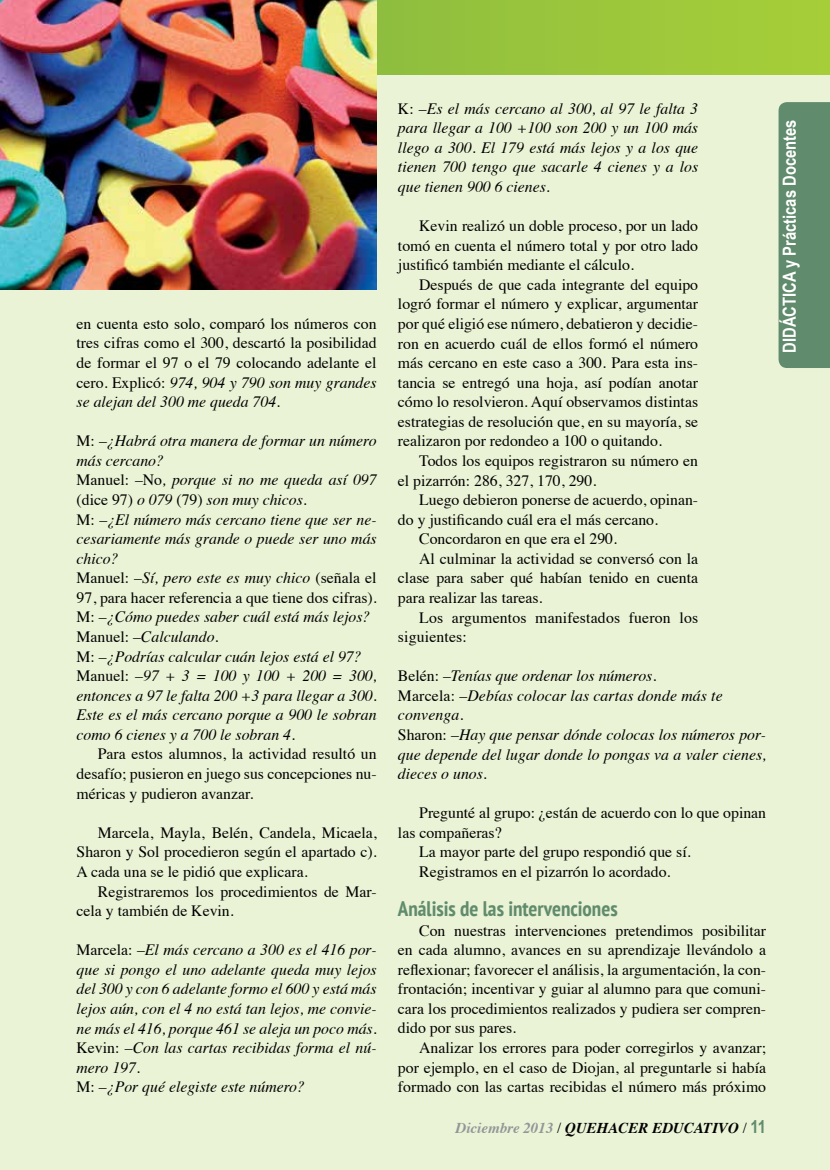
<style>
.page{position:relative;width:830px;height:1170px;background:#fff}
.page>*{position:absolute;margin:0;border:0;box-sizing:border-box;transform-origin:0 0}
.t1{font:700 condensed 21px "PT Sans";color:#608b6c}
.t2{font:700 18px "Arial Narrow";color:#fff}
.t3{font:15.75px/19.5px "Times";color:#000;text-align:justify}
.t4{font:italic 15.75px/19.5px "Times";color:#000}
.t5{font:italic 700 15px "Times";color:#000}
.s1{font-style:italic}
.s2{font-style:normal}
.s3{color:#939598}
.s4{font-weight:400;font-style:normal}
.s5{font-family:"Arial Narrow";font-style:normal;font-size:18px;color:#608b6c}
</style>
<div class="page">
<div style="left:0;top:0;width:829px;height:1169px;background:#eaf3d5"></div>
<div style="left:778px;top:102px;width:51px;height:266px;background:#608b6c"></div>
<div style="left:0;top:0;width:829px;height:74px;background:linear-gradient(to bottom,#9cc63c,#9cc63c)"></div>
<img style="left:0;top:0;width:376px;height:290px">
<p class="t3" style="left:77px;top:312px;width:301px">en cuenta esto solo, comparó los números con tres cifras como el 300, descartó la posibilidad de formar el 97 o el 79 colocando adelante el cero. Explicó: <span class="s1">974, 904 y 790 son muy grandes se alejan del 300 me queda 704</span>.</p>
<p class="t4" style="left:77px;top:430px;width:301px"><span class="s2">M: –</span>¿Habrá otra manera de formar un número más cercano?<br><span class="s2">Manuel: –No</span>, porque si no me queda así 097 <span class="s2">(dice 97)</span> o 079 <span class="s2">(79)</span> son muy chicos<span class="s2">.<br>M: –</span>¿El número más cercano tiene que ser ne&shy;cesariamente más grande o puede ser uno más chico?<br><span class="s2">Manuel: –</span>Sí, pero este es muy chico <span class="s2">(señala el 97, para hacer referencia a que tiene dos cifras).<br>M: –</span>¿Cómo puedes saber cuál está más lejos?<br><span class="s2">Manuel: –</span>Calculando.<br><span class="s2">M: –</span>¿Podrías calcular cuán lejos está el 97?<br><span class="s2">Manuel: –</span>97 + 3 = 100 y 100 + 200 = 300, entonces a 97 le falta 200 +3 para llegar a 300.<br>Este es el más cercano porque a 900 le sobran como 6 cienes y a 700 le sobran 4.</p>
<p class="t3" style="left:77px;top:743px;width:301px;text-indent:21px">Para estos alumnos, la actividad resultó un desafío; pusieron en juego sus concepciones nu&shy;méricas y pudieron avanzar.</p>
<p class="t3" style="left:77px;top:821px;width:301px;text-indent:21px">Marcela, Mayla, Belén, Candela, Micaela, Sharon y Sol procedieron según el apartado c).<br>A cada una se le pidió que explicara.</p>
<p class="t3" style="left:77px;top:880px;width:301px;text-indent:21px">Registraremos los procedimientos de Mar&shy;cela y también de Kevin.</p>
<p class="t4" style="left:77px;top:939px;width:301px"><span class="s2">Marcela: –</span>El más cercano a 300 es el 416 por&shy;que si pongo el uno adelante queda muy lejos del 300 y con 6 adelante formo el 600 y está más lejos aún, con el 4 no está tan lejos, me convie&shy;ne más el 416, porque 461 se aleja un poco más.<br><span class="s2">Kevin: –</span>Con las cartas recibidas forma el nú&shy;mero 197.<br><span class="s2">M: –</span>¿Por qué elegiste este número?</p>
<p class="t4" style="left:398px;top:98px;width:301px;text-align:justify"><span class="s2">K: –</span>Es el más cercano al 300, al 97 le falta 3 para llegar a 100 +100 son 200 y un 100 más llego a 300. El 179 está más lejos y a los que tienen 700 tengo que sacarle 4 cienes y a los que tienen 900 6 cienes.</p>
<p class="t3" style="left:398px;top:215px;width:301px;text-indent:21px">Kevin realizó un doble proceso, por un lado tomó en cuenta el número total y por otro lado justificó también mediante el cálculo.</p>
<p class="t3" style="left:398px;top:273px;width:301px;text-indent:21px">Después de que cada integrante del equipo logró formar el número y explicar, argumentar por qué eligió ese número, debatieron y decidie&shy;ron en acuerdo cuál de ellos formó el número más cercano en este caso a 300. Para esta ins&shy;tancia se entregó una hoja, así podían anotar cómo lo resolvieron. Aquí observamos distintas estrategias de resolución que, en su mayoría, se realizaron por redondeo a 100 o quitando.</p>
<p class="t3" style="left:398px;top:449px;width:301px;text-indent:21px">Todos los equipos registraron su número en el pizarrón: 286, 327, 170, 290.</p>
<p class="t3" style="left:419px;top:488px;width:280px">Luego debieron ponerse de acuerdo, opinan-</p>
<p class="t3" style="left:398px;top:508px;width:261px">do y justificando cuál era el más cercano.</p>
<p class="t3" style="left:419px;top:528px;width:199px">Concordaron en que era el 290.</p>
<p class="t3" style="left:419px;top:547px;width:280px">Al culminar la actividad se conversó con la</p>
<p class="t3" style="left:398px;top:567px;width:301px">clase para saber qué habían tenido en cuenta</p>
<p class="t3" style="left:398px;top:586px;width:146px">para realizar las tareas.</p>
<p class="t3" style="left:419px;top:606px;width:280px">Los argumentos manifestados fueron los</p>
<p class="t3" style="left:398px;top:625px;width:70px">siguientes:</p>
<p class="t4" style="left:398px;top:665px;width:369px"><span class="s2">Belén: –</span>Tenías que ordenar los números.<br><span class="s2">Marcela: –</span>Debías colocar las cartas donde más te convenga.<br><span class="s2">Sharon: –</span>Hay que pensar dónde colocas los números por&shy;que depende del lugar donde lo pongas va a valer cienes, dieces o unos.</p>
<p class="t3" style="left:419px;top:801px;width:348px">Pregunté al grupo: ¿están de acuerdo con lo que opinan</p>
<p class="t3" style="left:398px;top:821px;width:105px">las compañeras?</p>
<p class="t3" style="left:419px;top:841px;width:273px">La mayor parte del grupo respondió que sí.</p>
<p class="t3" style="left:419px;top:860px;width:253px">Registramos en el pizarrón lo acordado.</p>
<h1 class="t1" style="left:398px;top:894px;width:221px">Análisis de las intervenciones</h1>
<p class="t3" style="left:398px;top:919px;width:369px;text-indent:21px">Con nuestras intervenciones pretendimos posibilitar en cada alumno, avances en su aprendizaje llevándolo a reflexionar; favorecer el análisis, la argumentación, la con&shy;frontación; incentivar y guiar al alumno para que comuni&shy;cara los procedimientos realizados y pudiera ser compren&shy;dido por sus pares.</p>
<p class="t3" style="left:398px;top:1036px;width:369px;text-indent:21px">Analizar los errores para poder corregirlos y avanzar; por ejemplo, en el caso de Diojan, al preguntarle si había formado con las cartas recibidas el número más próximo</p>
<p class="t5" style="left:455px;top:1113px;width:312px"><span class="s3">Diciembre 2013</span> <span class="s4">/</span> QUEHACER EDUCATIVO <span class="s4">/</span> <span class="s5">11</span></p>
<p class="t2" style="left:775px;top:353px;width:235px;rotate:-90deg">DIDÁCTICA y Prácticas Docentes</p>
</div>
